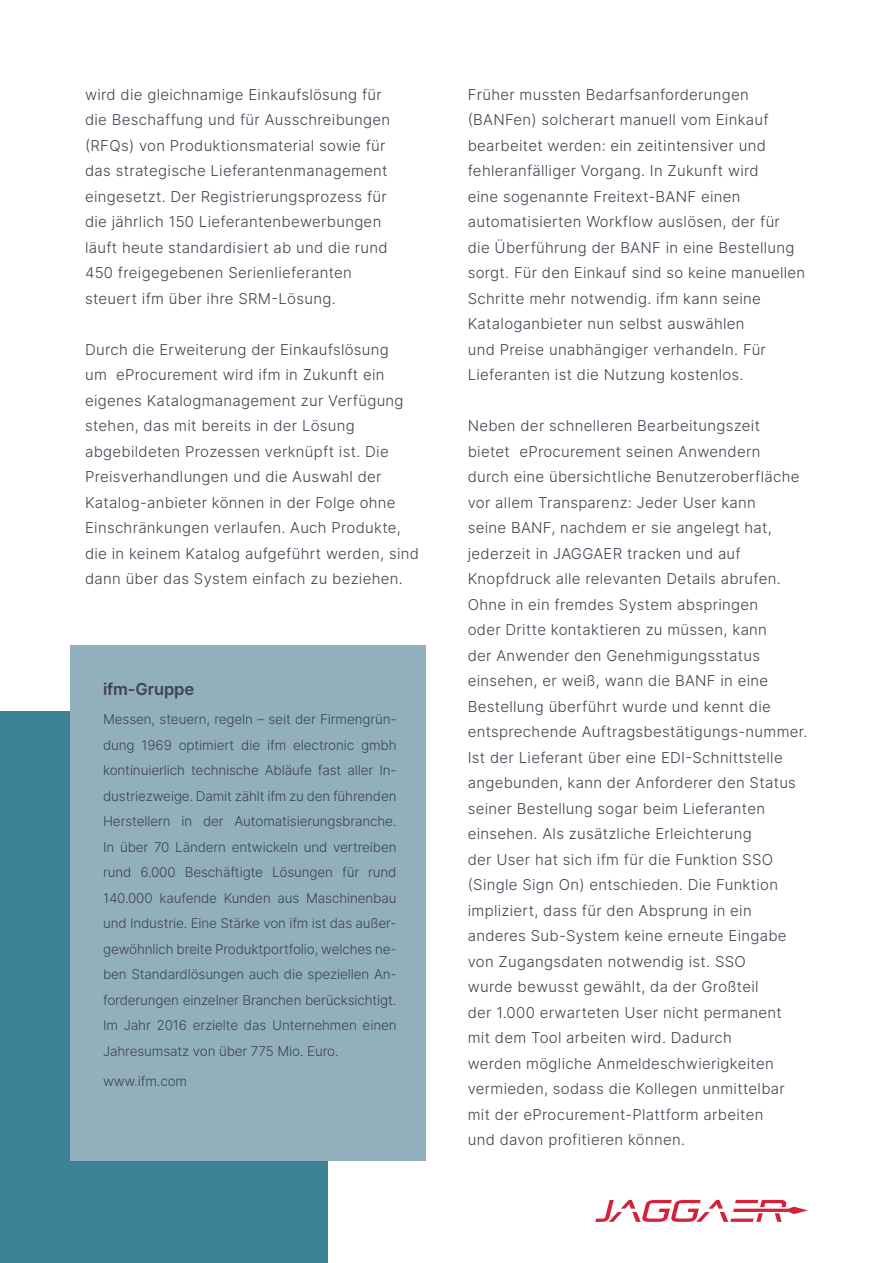
<style>
.page{position:relative;width:893px;height:1263px;background:#fff}
.page>*{position:absolute;margin:0;border:0;box-sizing:border-box;transform-origin:0 0}
.t1{font:600 16.5px "Inter";letter-spacing:-.01em;color:#3e434f}
.t2{font:300 15px/25.5px "Inter";letter-spacing:.02em;color:#3e434f}
.t3{font:300 13.5px/25.5px "Inter";letter-spacing:-.01em;color:#3e434f;text-align:justify}
</style>
<div class="page">
<div style="left:0;top:711px;width:327px;height:552px;background:#3c8296"></div>
<div style="left:70px;top:645px;width:355px;height:516px;background:#92afbc"></div>
<svg style="left:595px;top:1200px;width:213px;height:22px"></svg>
<p class="t2" style="left:85px;top:81px;width:307px">wird die gleichnamige Einkaufslösung für die Beschaffung und für Ausschreibungen (RFQs) von Produktionsmaterial sowie für das strategische Lieferantenmanagement eingesetzt. Der Registrierungsprozess für die jährlich 150 Lieferantenbewerbungen läuft heute standardisiert ab und die rund 450 freigegebenen Serienlieferanten steuert ifm über ihre SRM-Lösung.</p>
<p class="t2" style="left:85px;top:336px;width:335px">Durch die Erweiterung der Einkaufslösung<br>um eProcurement wird ifm in Zukunft ein eigenes Katalogmanagement zur Verfügung stehen, das mit bereits in der Lösung abgebildeten Prozessen verknüpft ist. Die Preisverhandlungen und die Auswahl der Katalog-anbieter können in der Folge ohne Einschränkungen verlaufen. Auch Produkte, die in keinem Katalog aufgeführt werden, sind dann über das System einfach zu beziehen.</p>
<p class="t1" style="left:103px;top:677px;width:92px">ifm-Gruppe</p>
<p class="t3" style="left:103px;top:706px;width:295px">Messen, steuern, regeln – seit der Firmengrün&shy;dung 1969 optimiert die ifm electronic gmbh kontinuierlich technische Abläufe fast aller In&shy;dustriezweige. Damit zählt ifm zu den führenden Herstellern in der Automatisierungsbranche.<br>In über 70 Ländern entwickeln und vertreiben rund 6.000 Beschäftigte Lösungen für rund 140.000 kaufende Kunden aus Maschinenbau und Industrie. Eine Stärke von ifm ist das außer&shy;gewöhnlich breite Produktportfolio, welches ne&shy;ben Standardlösungen auch die speziellen An&shy;forderungen einzelner Branchen berücksichtigt.<br>Im Jahr 2016 erzielte das Unternehmen einen Jahresumsatz von über 775 Mio. Euro.</p>
<p class="t3" style="left:103px;top:1068px;width:86px">www.ifm.com</p>
<p class="t2" style="left:468px;top:81px;width:339px">Früher mussten Bedarfsanforderungen (BANFen) solcherart manuell vom Einkauf bearbeitet werden: ein zeitintensiver und fehleranfälliger Vorgang. In Zukunft wird<br>eine sogenannte Freitext-BANF einen automatisierten Workflow auslösen, der für die Überführung der BANF in eine Bestellung sorgt. Für den Einkauf sind so keine manuellen Schritte mehr notwendig. ifm kann seine Kataloganbieter nun selbst auswählen<br>und Preise unabhängiger verhandeln. Für Lieferanten ist die Nutzung kostenlos.</p>
<p class="t2" style="left:468px;top:413px;width:341px">Neben der schnelleren Bearbeitungszeit<br>bietet eProcurement seinen Anwendern<br>durch eine übersichtliche Benutzeroberfläche vor allem Transparenz: Jeder User kann<br>seine BANF, nachdem er sie angelegt hat, jederzeit in JAGGAER tracken und auf Knopfdruck alle relevanten Details abrufen.<br>Ohne in ein fremdes System abspringen<br>oder Dritte kontaktieren zu müssen, kann<br>der Anwender den Genehmigungsstatus einsehen, er weiß, wann die BANF in eine Bestellung überführt wurde und kennt die entsprechende Auftragsbestätigungs-nummer.<br>Ist der Lieferant über eine EDI-Schnittstelle angebunden, kann der Anforderer den Status seiner Bestellung sogar beim Lieferanten einsehen. Als zusätzliche Erleichterung<br>der User hat sich ifm für die Funktion SSO (Single Sign On) entschieden. Die Funktion impliziert, dass für den Absprung in ein anderes Sub-System keine erneute Eingabe von Zugangsdaten notwendig ist. SSO<br>wurde bewusst gewählt, da der Großteil<br>der 1.000 erwarteten User nicht permanent mit dem Tool arbeiten wird. Dadurch<br>werden mögliche Anmeldeschwierigkeiten vermieden, sodass die Kollegen unmittelbar mit der eProcurement-Plattform arbeiten<br>und davon profitieren können.</p>
</div>
